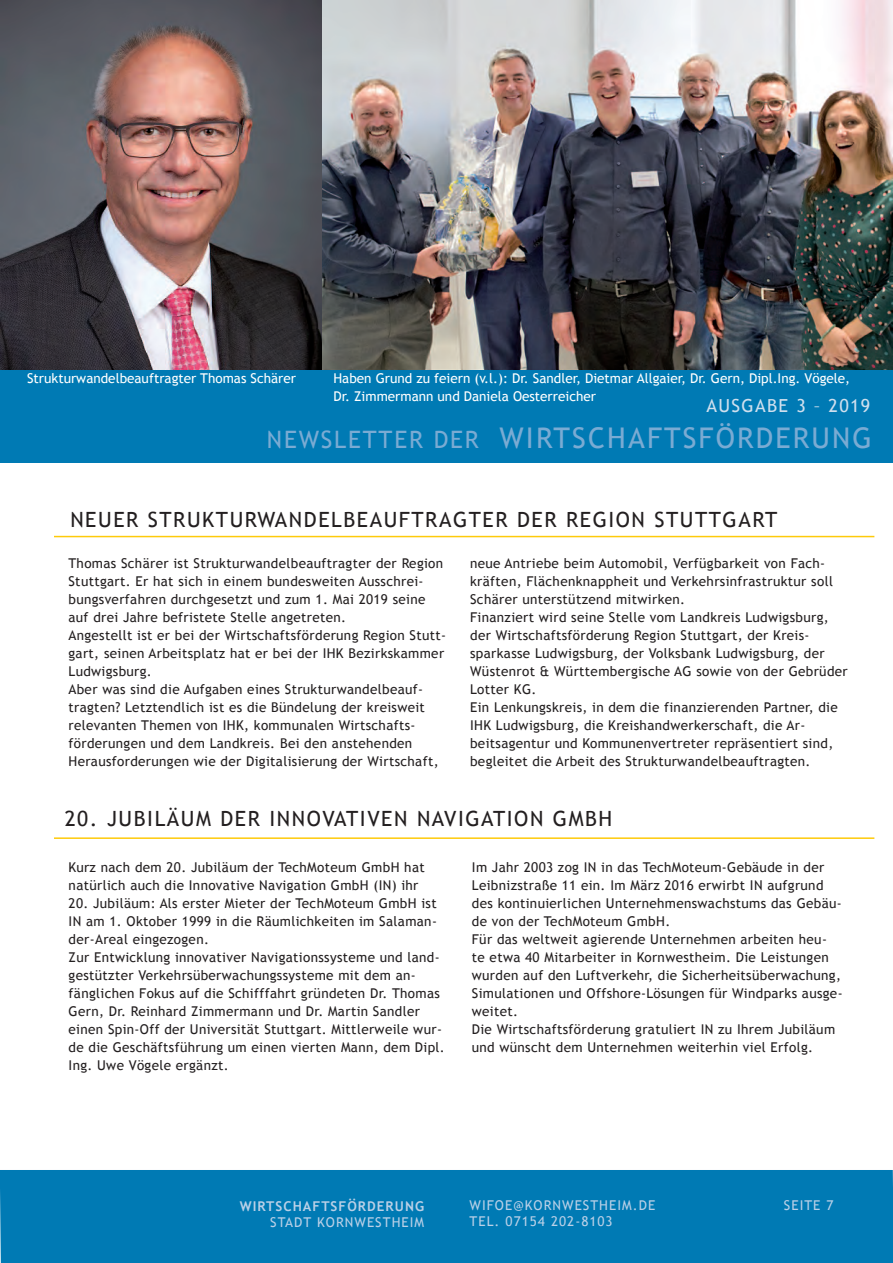
<style>
.page{position:relative;width:893px;height:1263px;background:#fff}
.page>*{position:absolute;margin:0;border:0;box-sizing:border-box;transform-origin:0 0}
.t1{font:28.5px "Trebuchet MS";letter-spacing:.075em;color:#7aabd3}
.t2{font:21px "Trebuchet MS";letter-spacing:.075em;color:#231f20}
.t3{font:18px "Trebuchet MS";letter-spacing:.075em;color:#cfdfee}
.t4{font:13.5px/18px "Trebuchet MS";letter-spacing:.025em;color:#231f20}
.t5{font:13.5px/18px "Trebuchet MS";color:#fff}
.t6{font:13.5px/16.2px "Trebuchet MS";letter-spacing:.075em;color:#bad0e7}
.t7{font:700 13.5px "Trebuchet MS";letter-spacing:.075em;color:#bad0e7}
.s1{font-size:24px}
</style>
<div class="page">
<div style="left:0;top:369px;width:893px;height:93px;background:#007ab4"></div>
<div style="left:0;top:1170px;width:893px;height:93px;background:#007ab4"></div>
<hr style="left:54px;top:536px;width:820px;height:1px;background:#feca0a">
<img style="left:0;top:0;width:893px;height:369px">
<hr style="left:54px;top:837px;width:820px;height:2px;background:#feca0a">
<p class="t5" style="left:27px;top:369px;width:271px">Strukturwandelbeauftragter Thomas Schärer</p>
<p class="t5" style="left:333px;top:369px;width:518px">Haben Grund zu feiern (v.l.): Dr. Sandler, Dietmar Allgaier, Dr. Gern, Dipl.I ng. Vögele,<br>Dr. Zimmermann und Daniela Oesterreicher</p>
<h3 class="t3" style="left:706px;top:394px;width:165px">Ausgabe 3 – 2019</h3>
<h1 class="t1" style="left:267px;top:420px;width:606px"><span class="s1">Newsletter der</span> Wirtschaftsförderung</h1>
<h2 class="t2" style="left:70px;top:506px;width:709px">neuer strukturwandelbeauftragter der Region Stuttgart</h2>
<p class="t4" style="left:470px;top:554px;width:364px">neue Antriebe beim Automobil, Verfügbarkeit von Fach&shy;kräften, Flächenknappheit und Verkehrsinfrastruktur soll Schärer unterstützend mitwirken.<br>Finanziert wird seine Stelle vom Landkreis Ludwigsburg, der Wirtschaftsförderung Region Stuttgart, der Kreis&shy;sparkasse Ludwigsburg, der Volksbank Ludwigsburg, der Wüstenrot &amp; Württembergische AG</p>
<p class="t4" style="left:68px;top:554px;width:379px">Thomas Schärer ist Strukturwandelbeauftragter der Region Stuttgart. Er hat sich in einem bundesweiten Ausschrei&shy;bungsverfahren durchgesetzt und zum 1. Mai 2019 seine auf drei Jahre befristete Stelle angetreten.<br>Angestellt ist er bei der Wirtschaftsförderung Region Stutt&shy;gart, seinen Arbeitsplatz hat er bei der IHK</p>
<p class="t4" style="left:348px;top:644px;width:97px">Bezirkskammer</p>
<p class="t4" style="left:68px;top:662px;width:358px">Ludwigsburg.<br>Aber was sind die Aufgaben eines Strukturwandelbeauf&shy;tragten? Letztendlich ist es die Bündelung der kreisweit relevanten Themen von IHK</p>
<p class="t4" style="left:696px;top:662px;width:153px">sowie von der Gebrüder</p>
<p class="t4" style="left:470px;top:680px;width:369px">Lotter KG .<br>Ein Lenkungskreis, in dem die finanzierenden Partner, die<br>IHK</p>
<p class="t4" style="left:470px;top:716px;width:365px;text-indent:26px">Ludwigsburg, die Kreishandwerkerschaft, die Ar&shy;beitsagentur und Kommunenvertreter repräsentiert sind, begleitet die Arbeit des Strukturwandelbeauftragten.</p>
<h2 class="t2" style="left:65px;top:806px;width:549px">20. ju biläum der innovativen navigation gmbh</h2>
<p class="t4" style="left:69px;top:716px;width:372px;text-indent:176px">, kommunalen Wirtschafts&shy;förderungen und dem Landkreis. Bei den anstehenden<br>Herausforderungen wie der Digitalisierung der Wirtschaft,</p>
<p class="t4" style="left:69px;top:858px;width:358px">Kurz nach dem 20. Jubiläum der TechMoteum GmbH hat natürlich auch die I nnovative Navigation GmbH (IN ) ihr</p>
<p class="t4" style="left:69px;top:894px;width:378px">20. Jubiläum: Als erster Mieter der TechMoteum GmbH ist<br>IN am 1. Oktober 1999 in die Räumlichkeiten im Salaman&shy;der-Areal eingezogen.<br>Zur Entwicklung innovativer Navigationssysteme und land&shy;gestützter Verkehrsüberwachungssysteme mit dem an&shy;fänglichen Fokus auf die Schifffahrt gründeten Dr. Thomas Gern, Dr. Reinhard Zimmermann und Dr. Martin Sandler einen Spin-Off der Universität Stuttgart. Mittlerweile wur&shy;de die Geschäftsführung um einen vierten Mann, dem Dipl.<br>I ng. Uwe Vögele ergänzt.</p>
<p class="t4" style="left:472px;top:858px;width:372px">I m Jahr 2003 zog IN in das TechMoteum-Gebäude in der Leibnizstraße 11 ein. I m März 2016 erwirbt IN aufgrund des kontinuierlichen Unternehmenswachstums das Gebäu&shy;de von der TechMoteum GmbH.<br>Für das weltweit agierende Unternehmen arbeiten heu&shy;te etwa 40 Mitarbeiter in Kornwestheim. Die Leistungen wurden auf den Luftverkehr, die Sicherheitsüberwachung, Simulationen und Offshore-Lösungen für Windparks ausge&shy;weitet.<br>Die Wirtschaftsförderung gratuliert IN zu I hrem Jubiläum und wünscht dem Unternehmen weiterhin viel Erfolg.</p>
<p class="t7" style="left:240px;top:1198px;width:186px">WIRTSCHAFTSFÖRDERUNG</p>
<p class="t6" style="left:270px;top:1214px;width:155px">stadt kornwestheim</p>
<p class="t6" style="left:470px;top:1197px;width:187px">wifoe@kornwestheim.de tel. 07154 202-8103</p>
<p class="t6" style="left:784px;top:1197px;width:51px">seite 7</p>
</div>
